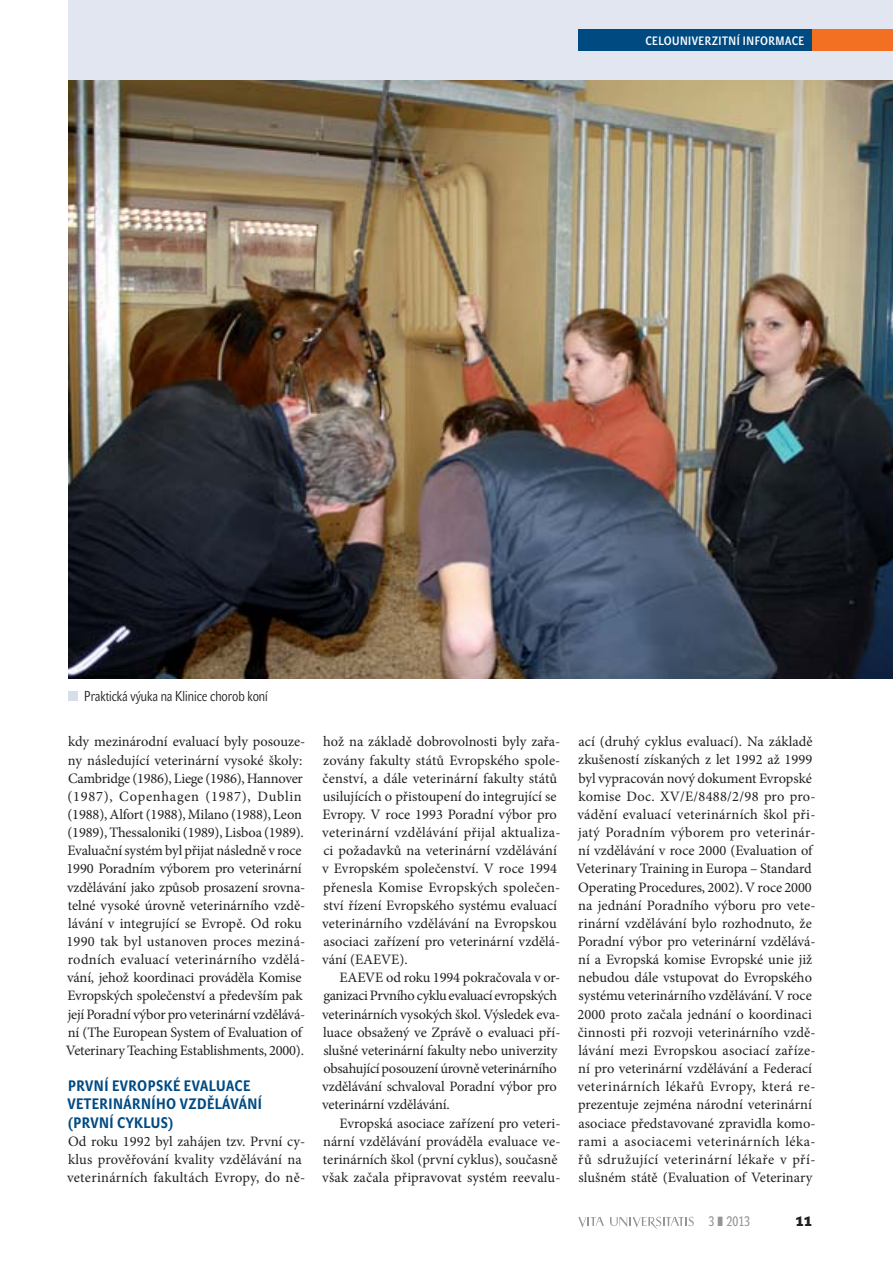
<style>
.page{position:relative;width:893px;height:1263px;background:#fff}
.page>*{position:absolute;margin:0;border:0;box-sizing:border-box;transform-origin:0 0}
.t1{font:700 15px/18.1px "John Sans Cond Text Pro";letter-spacing:.03em;color:#004a82}
.t2{font:14.4px/18.1px "Minion Pro";color:#231f20}
.t3{font:14.25px "John Sans Cond Lite Pro";color:#231f20}
.t4{font:13.5px "John Sans Cond Text Pro";color:#939598}
.t5{font:700 13.5px "John Sans Heavy Pro";color:#231f20}
.t6{font:12px "John Sans Cond Med Pro";letter-spacing:.04em;color:#fff}
</style>
<div class="page">
<svg style="left:578px;top:1217px;width:26px;height:10px"></svg>
<svg style="left:610px;top:1217px;width:84px;height:12px"></svg>
<div style="left:68px;top:0;width:825px;height:679px;background:#e1e6f0"></div>
<div style="left:578px;top:30px;width:234px;height:21px;background:#004a82"></div>
<div style="left:812px;top:30px;width:81px;height:21px;background:#f36f21"></div>
<img style="left:68px;top:81px;width:825px;height:598px">
<div style="left:68px;top:691px;width:10px;height:9px;background:#d7deeb"></div>
<p class="t6" style="left:645px;top:36px;width:160px">CELOUNIVERZITNÍ INFORMACE</p>
<p class="t3" style="left:84px;top:690px;width:185px">Praktická výuka na Klinice chorob koní</p>
<p class="t2" style="left:66px;top:734px;width:241px">kdy mezinárodní evaluací byly posouze&shy;ny následující veterinární vysoké školy:<br>Cambridge (1986), Liege (1986), Hannover (1987), Copenhagen (1987), Dublin (1988), Alfort (1988), Milano (1988), Leon (1989), Thessaloniki (1989), Lisboa (1989).<br>Evaluační systém byl přijat následně v roce 1990 Poradním výborem pro veterinární vzdělávání jako způsob prosazení srovna&shy;telné vysoké úrovně veterinárního vzdě&shy;lávání v integrující se Evropě. Od roku 1990 tak byl ustanoven proces meziná&shy;rodních evaluací veterinárního vzdělá&shy;vání, jehož koordinaci prováděla Komise Evropských společenství a především pak její Poradní výbor pro veterinární vzdělává&shy;ní (The European Sys tem of Evaluation of Veterinary Teaching Establishments, 2000).</p>
<p class="t1" style="left:67px;top:1078px;width:196px">PRVNÍ EVROPSKÉ EVALUACE<br>VETERINÁRNÍHO VZDĚLÁVÁNÍ (PRVNÍ CYKLUS)</p>
<p class="t2" style="left:67px;top:1133px;width:240px">Od roku 1992 byl zahájen tzv. První cy&shy;klus prověřování kvality vzdělávání na veterinárních fakultách Evropy, do ně-</p>
<p class="t2" style="left:322px;top:734px;width:240px">hož na základě dobrovolnosti byly zařa&shy;zovány fakulty států Evropského spole&shy;čenství, a dále veterinární fakulty států usilujících o přistoupení do integrující se Evropy. V roce 1993 Poradní výbor pro veterinární vzdělávání přijal aktualiza&shy;ci požadavků na veterinární vzdělávání v Evropském společenství. V roce 1994 přenesla Komise Evropských společen&shy;ství řízení Evropského systému evaluací veterinárního vzdělávání na Evropskou asociaci zařízení pro veterinární vzdělá&shy;vání (EAEVE).</p>
<p class="t2" style="left:322px;top:970px;width:240px;text-indent:17px">EAEVE od roku 1994 pokračovala v or&shy;ga nizaci Prvního cyklu evaluací evrop ských veterinárních vysokých škol. Výsledek eva&shy;luace obsažený ve Zprávě o eva luaci pří&shy;slušné veterinární fakulty nebo univerzity obsahující posouzení úrov ně veterinárního vzdělávání schvaloval Poradní výbor pro veterinární vzdělávání.</p>
<p class="t2" style="left:322px;top:1115px;width:240px;text-indent:17px">Evropská asociace zařízení pro veteri&shy;nární vzdělávání prováděla evaluace ve&shy;terinárních škol (první cyklus), současně však začala připravovat systém reevalu-</p>
<p class="t2" style="left:576px;top:734px;width:241px">ací (druhý cyklus evaluací). Na základě zkušeností získaných z let 1992 až 1999 byl vypracován nový dokument Evropské komise Doc. XV/E/8488/2/98 pro pro&shy;vádění evaluací veterinárních škol při&shy;jatý Poradním výborem pro veterinár&shy;ní vzdělávání v roce 2000 (Evaluation of Veterinary Training in Europa – Standard Operating Procedures, 2002). V roce 2000 na jednání Poradního výboru pro vete&shy;rinární vzdělávání bylo rozhodnuto, že Poradní výbor pro veterinární vzdělává&shy;ní a Evropská komise Evropské unie již nebudou dále vstupovat do Evropského systému veterinárního vzdělávání. V roce 2000 proto začala jednání o koordinaci činnosti při rozvoji veterinárního vzdě&shy;lávání mezi Evropskou asociací zaříze&shy;ní pro veterinární vzdělávání a Federací veterinárních lékařů Evropy, která re&shy;prezentuje zejména národní veterinární asociace představované zpravidla komo&shy;rami a asociacemi veterinárních léka&shy;řů sdružující veterinární lékaře v pří&shy;slušném státě (Evaluation of Veterinary</p>
<p class="t4" style="left:709px;top:1217px;width:43px">3 ❚ 2013</p>
<p class="t5" style="left:795px;top:1217px;width:18px">11</p>
</div>
